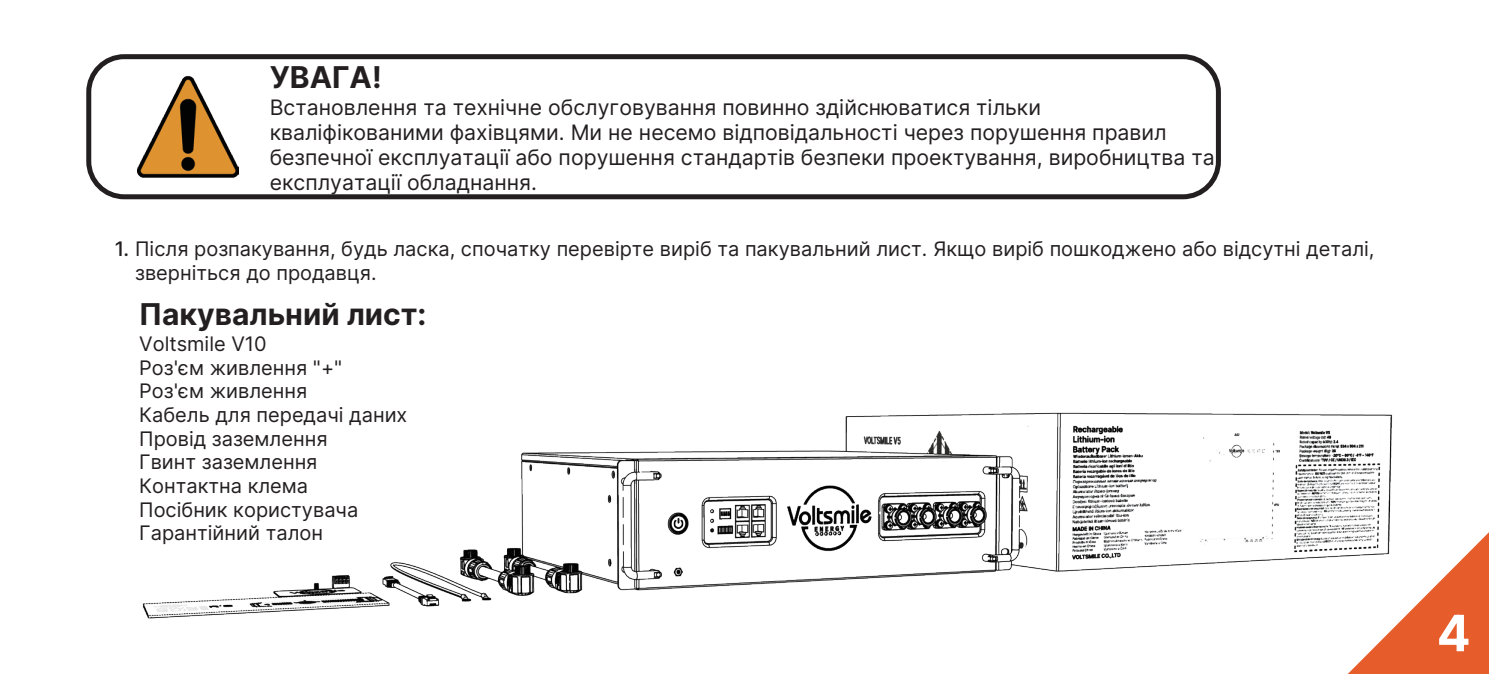
<style>
.page{position:relative;width:1489px;height:674px;background:#fff}
.page>*{position:absolute;margin:0;border:0;box-sizing:border-box;transform-origin:0 0}
.t1{font:50px "Inter";color:#fff}
.t2{font:700 30px "Inter";color:#231f20}
.t3{font:21.25px/25px "Inter";color:#231f20}
.t4{font:20px/23.8px "Inter";color:#231f20}
.s1{font-style:inherit}
</style>
<div class="page">
<svg style="left:1349px;top:533px;width:139px;height:140px"></svg>
<img style="left:137px;top:76px;width:101px;height:101px">
<div style="left:86px;top:54px;width:1134px;height:145px;border:5px solid #231f20;border-radius:35px"></div>
<img style="left:142px;top:412px;width:1255px;height:207px">
<h2 class="t2" style="left:270px;top:54px;width:114px">УВАГА!</h2>
<p class="t3" style="left:270px;top:94px;width:946px">Встановлення та технічне обслуговування повинно здійснюватися тільки кваліфікованими фахівцями. Ми не несемо відповідальності через порушення правил безпечної експлуатації або порушення стандартів безпеки проектування, виробництва та експлуатації обладнання.</p>
<p class="t4" style="left:135px;top:236px;width:1240px;text-indent:-20px"><span class="s1">1.</span> Після розпакування, будь ласка, спочатку перевірте виріб та пакувальний лист. Якщо виріб пошкоджено або відсутні деталі, зверніться до продавця.</p>
<h2 class="t2" style="left:139px;top:291px;width:289px">Пакувальний лист:</h2>
<p class="t4" style="left:139px;top:331px;width:270px">Voltsmile V10<br>Роз'єм живлення "+"<br>Роз'єм живлення<br>Кабель для передачі даних<br>Провід заземлення<br>Гвинт заземлення<br>Контактна клема<br>Посібник користувача<br>Гарантійний талон</p>
<h1 class="t1" style="left:1436px;top:596px;width:35px">4</h1>
</div>
